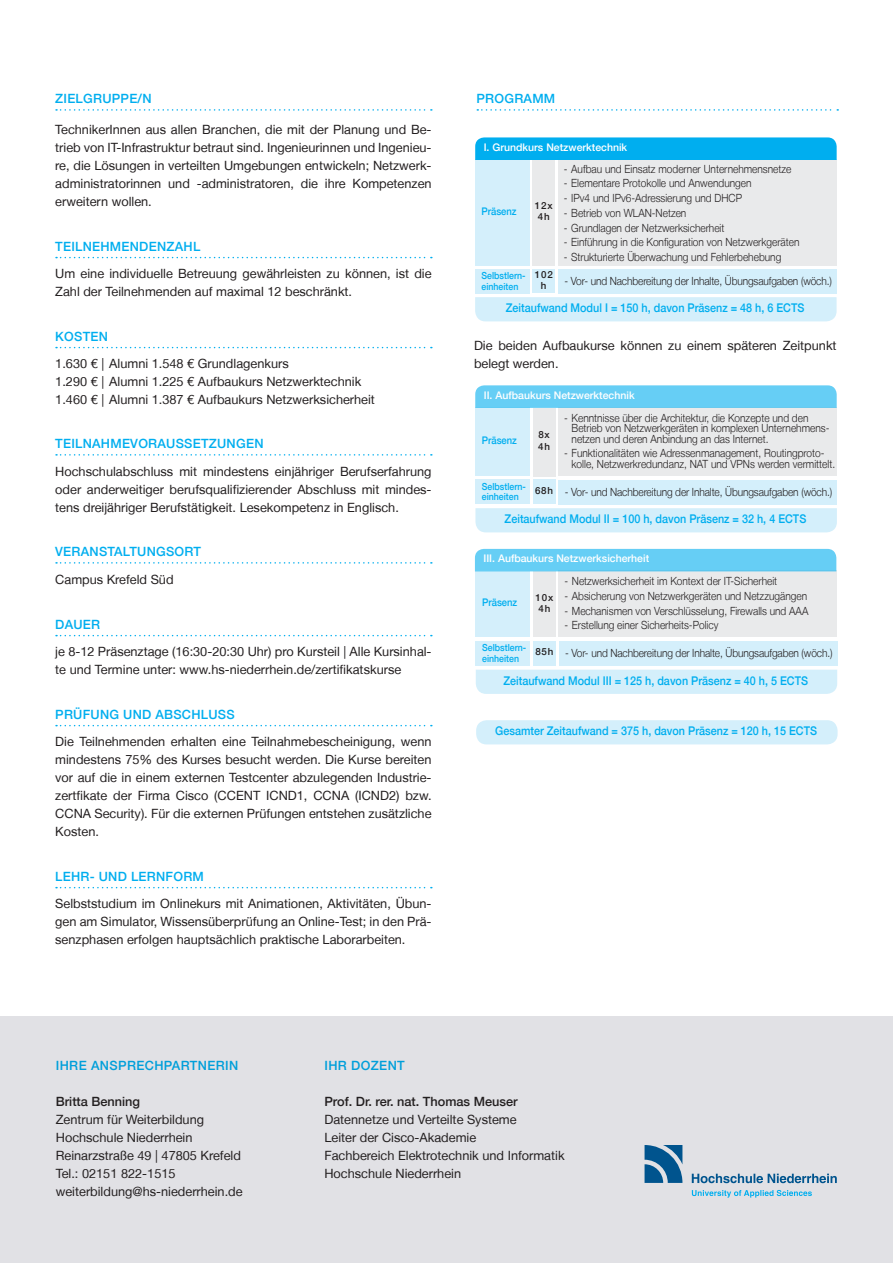
<style>
.page{position:relative;width:893px;height:1263px;background:#fff}
.page>*{position:absolute;margin:0;border:0;box-sizing:border-box;transform-origin:0 0}
.HEADLINE_Cyan{font:12.75px/18px "Helvetica Neue LT";color:#231f20;text-align:justify}
.t1{font:500 12.75px "Helvetica Neue LT";letter-spacing:.02em;color:#00aeef}
.HEADLINE_Cyan-2{font:500 12.75px "Helvetica Neue LT";color:#231f20}
.HEADLINE_Cyan-3{font:500 12.75px "Helvetica Neue LT";letter-spacing:.03em;color:#009fda}
.t2{font:500 12px "Helvetica Neue LT";color:#00aeef;scale:.9 1}
.t3{font:300 11.25px/10.5px "Helvetica Neue LT";color:#231f20;scale:.9 1}
.t4{font:500 10.5px "Helvetica Neue LT";color:#fff}
.t5{font:500 10.5px "Helvetica Neue LT";color:#00aeef;scale:.9 1}
.t6{font:500 9.75px/10.5px "Helvetica Neue LT";color:#00aeef;scale:.9 1}
.t7{font:500 9.75px/11.2px "Helvetica Neue LT";letter-spacing:.09em;color:#231f20;text-align:center}
</style>
<div class="page">
<svg style="left:56px;top:109px;width:376px;height:2px"></svg>
<svg style="left:56px;top:257px;width:376px;height:1px"></svg>
<svg style="left:56px;top:347px;width:376px;height:1px"></svg>
<svg style="left:56px;top:454px;width:376px;height:2px"></svg>
<svg style="left:56px;top:562px;width:376px;height:2px"></svg>
<svg style="left:56px;top:635px;width:376px;height:1px"></svg>
<svg style="left:56px;top:725px;width:376px;height:1px"></svg>
<svg style="left:56px;top:887px;width:376px;height:1px"></svg>
<svg style="left:477px;top:109px;width:361px;height:2px"></svg>
<div style="left:0;top:1017px;width:893px;height:246px;background:#e1e1e5"></div>
<svg style="left:645px;top:1145px;width:37px;height:38px"></svg>
<svg style="left:692px;top:1173px;width:145px;height:10px"></svg>
<svg style="left:692px;top:1190px;width:120px;height:7px"></svg>
<div style="left:558px;top:571px;width:278px;height:66px;background:#e9eaeb"></div>
<div style="left:475px;top:159px;width:54px;height:107px;background:#d4effb"></div>
<div style="left:558px;top:159px;width:279px;height:107px;background:#e9eaeb"></div>
<div style="left:532px;top:160px;width:23px;height:106px;background:#e9eaeb"></div>
<div style="left:476px;top:720px;width:362px;height:24px;background:#d4effb;border-radius:10px"></div>
<div style="left:475px;top:269px;width:54px;height:25px;background:#d4effb"></div>
<div style="left:558px;top:269px;width:279px;height:25px;background:#d4effb"></div>
<div style="left:475px;top:137px;width:362px;height:23px;background:#00aeef"></div>
<div style="left:475px;top:408px;width:55px;height:68px;background:#d4effb"></div>
<div style="left:558px;top:408px;width:279px;height:68px;background:#e9eaeb"></div>
<div style="left:533px;top:408px;width:23px;height:68px;background:#e9eaeb"></div>
<div style="left:475px;top:480px;width:55px;height:24px;background:#d4effb"></div>
<div style="left:533px;top:480px;width:23px;height:24px;background:#d4effb"></div>
<div style="left:558px;top:480px;width:279px;height:24px;background:#d4effb"></div>
<div style="left:475px;top:385px;width:362px;height:23px;background:#66cef5"></div>
<div style="left:475px;top:297px;width:362px;height:24px;background:#d4effb"></div>
<div style="left:475px;top:508px;width:362px;height:24px;background:#d4effb"></div>
<div style="left:476px;top:571px;width:54px;height:66px;background:#d4effb"></div>
<div style="left:533px;top:571px;width:23px;height:66px;background:#e9eaeb"></div>
<div style="left:476px;top:641px;width:54px;height:24px;background:#d4effb"></div>
<div style="left:533px;top:641px;width:23px;height:24px;background:#d4effb"></div>
<div style="left:559px;top:641px;width:278px;height:25px;background:#d4effb"></div>
<div style="left:475px;top:549px;width:361px;height:22px;background:#66cef5"></div>
<div style="left:476px;top:670px;width:361px;height:24px;background:#d4effb"></div>
<div style="left:532px;top:269px;width:23px;height:24px;background:#d4effb"></div>
<p class="t1" style="left:55px;top:91px;width:98px">ZIELGRUPPE/N</p>
<p class="HEADLINE_Cyan" style="left:55px;top:120px;width:378px">TechnikerInnen aus allen Branchen, die mit der Planung und Be&shy;trieb von IT-Infrastruktur betraut sind. Ingenieurinnen und Ingenieu&shy;re, die Lösungen in verteilten Umgebungen entwickeln; Netzwerk&shy;administratorinnen und -administratoren, die ihre Kompetenzen erweitern wollen.</p>
<p class="t1" style="left:55px;top:239px;width:147px">TEILNEHMENDENZAHL</p>
<p class="HEADLINE_Cyan" style="left:55px;top:264px;width:378px">Um eine individuelle Betreuung gewährleisten zu können, ist die<br>Zahl der Teilnehmenden auf maximal 12 beschränkt.</p>
<p class="t1" style="left:55px;top:329px;width:54px">KOSTEN</p>
<p class="HEADLINE_Cyan" style="left:55px;top:354px;width:235px">1.630 € | Alumni 1.548 € Grundlagenkurs</p>
<p class="HEADLINE_Cyan" style="left:55px;top:372px;width:307px">1.290 € | Alumni 1.225 € Aufbaukurs Netzwerktechnik</p>
<p class="HEADLINE_Cyan" style="left:55px;top:390px;width:321px">1.460 € | Alumni 1.387 € Aufbaukurs Netzwerksicherheit</p>
<p class="t1" style="left:55px;top:436px;width:210px">TEILNAHMEVORAUSSETZUNGEN</p>
<p class="HEADLINE_Cyan" style="left:55px;top:462px;width:378px">Hochschulabschluss mit mindestens einjähriger Berufserfahrung oder anderweitiger berufsqualifizierender Abschluss mit mindes&shy;tens dreijähriger Berufstätigkeit. Lesekompetenz in Englisch.</p>
<p class="t1" style="left:55px;top:544px;width:147px">VERANSTALTUNGSORT</p>
<p class="HEADLINE_Cyan" style="left:55px;top:570px;width:120px">Campus Krefeld Süd</p>
<p class="t1" style="left:55px;top:617px;width:46px">DAUER</p>
<p class="HEADLINE_Cyan" style="left:55px;top:642px;width:378px">je 8-12 Präsenztage (16:30-20:30 Uhr) pro Kursteil | Alle Kursinhal&shy;te und Termine unter: www.hs-niederrhein.de/zertifikatskurse</p>
<p class="t1" style="left:55px;top:707px;width:181px">PRÜFUNG UND ABSCHLUSS</p>
<p class="HEADLINE_Cyan" style="left:55px;top:732px;width:378px">Die Teilnehmenden erhalten eine Teilnahmebescheinigung, wenn mindestens 75% des Kurses besucht werden. Die Kurse bereiten vor auf die in einem externen Testcenter abzulegenden Industrie&shy;zertfikate der Firma Cisco (CCENT ICND1, CCNA (ICND2) bzw.<br>CCNA Security). Für die externen Prüfungen entstehen zusätzliche Kosten.</p>
<p class="t1" style="left:55px;top:869px;width:150px">LEHR- UND LERNFORM</p>
<p class="HEADLINE_Cyan" style="left:55px;top:894px;width:378px">Selbststudium im Onlinekurs mit Animationen, Aktivitäten, Übun&shy;gen am Simulator, Wissensüberprüfung an Online-Test; in den Prä&shy;senzphasen erfolgen hauptsächlich praktische Laborarbeiten.</p>
<p class="t1" style="left:476px;top:91px;width:80px">PROGRAMM</p>
<p class="t4" style="left:484px;top:141px;width:145px">I. Grundkurs Netzwerktechnik</p>
<p class="t5" style="left:481px;top:205px;width:41px">Präsenz</p>
<p class="t7" style="left:535px;top:200px;width:19px">12x</p>
<p class="t7" style="left:538px;top:211px;width:13px">4h</p>
<p class="t3" style="left:564px;top:163px;width:254px">- Aufbau und Einsatz moderner Unternehmensnetze</p>
<p class="t3" style="left:564px;top:178px;width:210px">- Elementare Protokolle und Anwendungen</p>
<p class="t3" style="left:564px;top:193px;width:200px">- IPv4 und IPv6-Adressierung und DHCP</p>
<p class="t3" style="left:564px;top:207px;width:138px">- Betrieb von WLAN-Netzen</p>
<p class="t3" style="left:564px;top:222px;width:180px">- Grundlagen der Netzwerksicherheit</p>
<p class="t3" style="left:564px;top:237px;width:263px">- Einführung in die Konfiguration von Netzwerkgeräten</p>
<p class="t3" style="left:564px;top:252px;width:243px">- Strukturierte Überwachung und Fehlerbehebung</p>
<p class="t7" style="left:535px;top:269px;width:20px">102 h</p>
<p class="t6" style="left:481px;top:271px;width:51px">Selbstlern&shy;einheiten</p>
<p class="t3" style="left:565px;top:276px;width:299px">- Vor- und Nachbereitung der Inhalte, Übungsaufgaben (wöch.)</p>
<p class="t2" style="left:506px;top:301px;width:333px">Zeitaufwand Modul I = 150 h, davon Präsenz = 48 h, 6 ECTS</p>
<p class="HEADLINE_Cyan" style="left:474px;top:336px;width:364px">Die beiden Aufbaukurse können zu einem späteren Zeitpunkt belegt werden.</p>
<p class="t4" style="left:484px;top:389px;width:152px">II. Aufbaukurs Netzwerktechnik</p>
<p class="t5" style="left:482px;top:434px;width:41px">Präsenz</p>
<p class="t7" style="left:538px;top:429px;width:13px">8x</p>
<p class="t7" style="left:538px;top:440px;width:13px">4h</p>
<p class="t3" style="left:572px;top:412px;width:288px;text-indent:-8px">- Kenntnisse über die Architektur, die Konzepte und den<br>Betrieb von Netzwerkgeräten in komplexen Unternehmens&shy;netzen und deren Anbindung an das Internet.</p>
<p class="t3" style="left:572px;top:448px;width:294px;text-indent:-8px">- Funktionalitäten wie Adressenmanagement, Routingproto&shy;kolle, Netzwerkredundanz, NAT und VPNs werden vermittelt.</p>
<p class="t6" style="left:482px;top:481px;width:51px">Selbstlern&shy;einheiten</p>
<p class="t7" style="left:535px;top:485px;width:20px">68h</p>
<p class="t3" style="left:565px;top:486px;width:299px">- Vor- und Nachbereitung der Inhalte, Übungsaufgaben (wöch.)</p>
<p class="t2" style="left:505px;top:512px;width:337px">Zeitaufwand Modul II = 100 h, davon Präsenz = 32 h, 4 ECTS</p>
<p class="t4" style="left:483px;top:552px;width:167px">III. Aufbaukurs Netzwerksicherheit</p>
<p class="t5" style="left:482px;top:596px;width:41px">Präsenz</p>
<p class="t7" style="left:535px;top:591px;width:19px">10x</p>
<p class="t7" style="left:538px;top:602px;width:13px">4h</p>
<p class="t3" style="left:564px;top:576px;width:238px">- Netzwerksicherheit im Kontext der IT-Sicherheit</p>
<p class="t3" style="left:564px;top:590px;width:271px">- Absicherung von Netzwerkgeräten und Netzzugängen</p>
<p class="t3" style="left:564px;top:605px;width:273px">- Mechanismen von Verschlüsselung, Firewalls und AAA</p>
<p class="t3" style="left:564px;top:620px;width:173px">- Erstellung einer Sicherheits-Policy</p>
<p class="t6" style="left:482px;top:642px;width:51px">Selbstlern&shy;einheiten</p>
<p class="t7" style="left:535px;top:646px;width:20px">85h</p>
<p class="t3" style="left:565px;top:648px;width:299px">- Vor- und Nachbereitung der Inhalte, Übungsaufgaben (wöch.)</p>
<p class="t2" style="left:503px;top:673px;width:340px">Zeitaufwand Modul III = 125 h, davon Präsenz = 40 h, 5 ECTS</p>
<p class="t2" style="left:495px;top:724px;width:359px">Gesamter Zeitaufwand = 375 h, davon Präsenz = 120 h, 15 ECTS</p>
<p class="HEADLINE_Cyan-3" style="left:56px;top:1058px;width:184px">IHRE ANSPRECHPARTNERIN</p>
<p class="HEADLINE_Cyan-2" style="left:56px;top:1094px;width:86px">Britta Benning</p>
<p class="HEADLINE_Cyan" style="left:56px;top:1110px;width:150px">Zentrum für Weiterbildung</p>
<p class="HEADLINE_Cyan" style="left:56px;top:1128px;width:138px">Hochschule Niederrhein</p>
<p class="HEADLINE_Cyan" style="left:56px;top:1146px;width:187px">Reinarzstraße 49 | 47805 Krefeld</p>
<p class="HEADLINE_Cyan" style="left:56px;top:1164px;width:121px">Tel.: 02151 822-1515</p>
<p class="HEADLINE_Cyan" style="left:56px;top:1182px;width:188px">weiterbildung@hs-niederrhein.de</p>
<p class="HEADLINE_Cyan-3" style="left:324px;top:1058px;width:82px">IHR DOZENT</p>
<p class="HEADLINE_Cyan-2" style="left:324px;top:1094px;width:195px">Prof. Dr. rer. nat. Thomas Meuser</p>
<p class="HEADLINE_Cyan" style="left:324px;top:1110px;width:194px">Datennetze und Verteilte Systeme</p>
<p class="HEADLINE_Cyan" style="left:324px;top:1128px;width:153px">Leiter der Cisco-Akademie</p>
<p class="HEADLINE_Cyan" style="left:324px;top:1146px;width:242px">Fachbereich Elektrotechnik und Informatik</p>
<p class="HEADLINE_Cyan" style="left:324px;top:1164px;width:138px">Hochschule Niederrhein</p>
</div>
